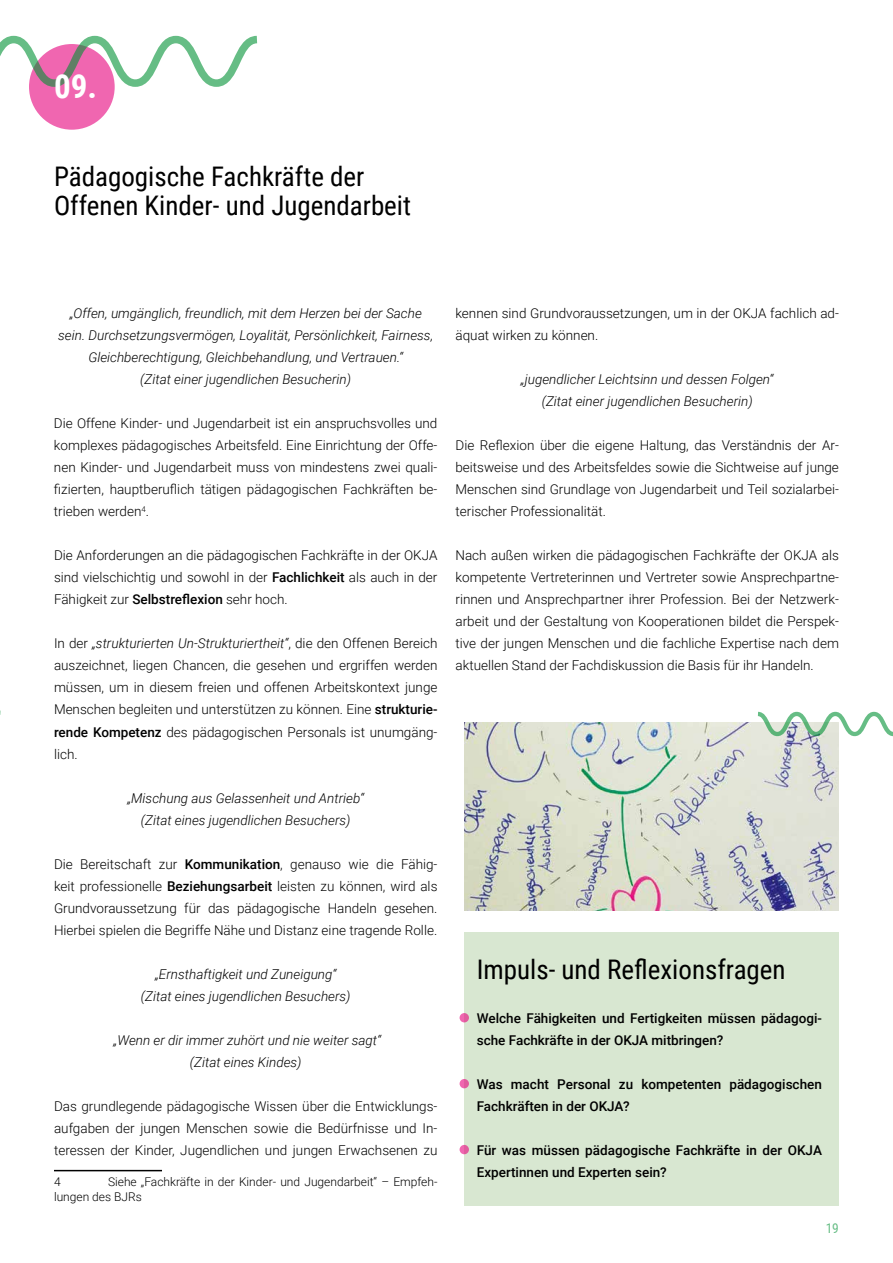
<style>
.page{position:relative;width:893px;height:1263px;background:#fff}
.page>*{position:absolute;margin:0;border:0;box-sizing:border-box;transform-origin:0 0}
.t1{font:700 33px "Roboto Condensed";color:#fff}
.t2{font:27px/29.4px "Roboto Condensed";color:#000}
.t3{font:300 13.5px/22px "Roboto";color:#000;text-align:justify}
.t4{font:italic 300 13.5px/22px "Roboto";color:#000;text-align:center}
.t5{font:500 13.5px/22px "Roboto";color:#000}
.t6{font:13.5px "Roboto Condensed";color:#009134}
.t7{font:300 12px/15px "Roboto";color:#000}
.s1{font-weight:500}
.s2{font-style:italic}
</style>
<div class="page">
<div style="left:29px;top:44px;width:86px;height:86px;background:#f066b0;border-radius:50%"></div>
<svg style="left:0;top:35px;width:258px;height:53px"></svg>
<hr style="left:54px;top:1170px;width:108px;height:1px;background:#000">
<div style="left:464px;top:933px;width:375px;height:78px;background:#d8e7d1"></div>
<div style="left:464px;top:987px;width:375px;height:86px;background:#d8e7d1"></div>
<div style="left:464px;top:1053px;width:375px;height:86px;background:#d8e7d1"></div>
<div style="left:464px;top:1119px;width:375px;height:87px;background:#d8e7d1"></div>
<img style="left:464px;top:723px;width:375px;height:188px">
<svg style="left:756px;top:711px;width:137px;height:27px"></svg>
<svg style="left:460px;top:1013px;width:9px;height:9px"></svg>
<svg style="left:460px;top:1079px;width:9px;height:9px"></svg>
<svg style="left:460px;top:1145px;width:9px;height:9px"></svg>
<h1 class="t1" style="left:54px;top:63px;width:44px">09.</h1>
<h2 class="t2" style="left:54px;top:161px;width:359px">Pädagogische Fachkräfte der<br>Offenen Kinder- und Jugendarbeit</h2>
<p class="t4" style="left:58px;top:302px;width:376px">„Offen, umgänglich, freundlich, mit dem Herzen bei der Sache sein. Durchsetzungsvermögen, Loyalität, Persönlichkeit, Fairness, Gleichberechtigung, Gleichbehandlung, und Vertrauen.“<br>(Zitat einer jugendlichen Besucherin)</p>
<p class="t3" style="left:54px;top:412px;width:385px">Die Offene Kinder- und Jugendarbeit ist ein anspruchsvolles und komplexes pädagogisches Arbeitsfeld. Eine Einrichtung der Offe&shy;nen Kinder- und Jugendarbeit muss von mindestens zwei quali&shy;fizierten, hauptberuflich tätigen pädagogischen Fachkräften be&shy;trieben werden<sup>4</sup>.</p>
<p class="t3" style="left:54px;top:544px;width:385px">Die Anforderungen an die pädagogischen Fachkräfte in der OKJA sind vielschichtig und sowohl in der <span class="s1">Fachlichkeit</span> als auch in der Fähigkeit zur <span class="s1">Selbstreflexion</span> sehr hoch.</p>
<p class="t3" style="left:54px;top:632px;width:385px">In der <span class="s2">„strukturierten Un-Strukturiertheit“</span>, die den Offenen Bereich auszeichnet, liegen Chancen, die gesehen und ergriffen werden müssen, um in diesem freien und offenen Arbeitskontext junge Menschen begleiten und unterstützen zu können. Eine <span class="s1">strukturie&shy;rende Kompetenz</span> des pädagogischen Personals ist unumgäng&shy;lich.</p>
<p class="t4" style="left:127px;top:786px;width:238px">„Mischung aus Gelassenheit und Antrieb“ (Zitat eines jugendlichen Besuchers)</p>
<p class="t3" style="left:54px;top:852px;width:385px">Die Bereitschaft zur <span class="s1">Kommunikation</span>, genauso wie die Fähig&shy;keit professionelle <span class="s1">Beziehungsarbeit</span> leisten zu können, wird als Grundvoraussetzung für das pädagogische Handeln gesehen.<br>Hierbei spielen die Begriffe Nähe und Distanz eine tragende Rolle.</p>
<p class="t4" style="left:141px;top:962px;width:211px">„Ernsthaftigkeit und Zuneigung“ (Zitat eines jugendlichen Besuchers)</p>
<p class="t4" style="left:114px;top:1028px;width:269px">„Wenn er dir immer zuhört und nie weiter sagt“ (Zitat eines Kindes)</p>
<p class="t3" style="left:54px;top:1094px;width:385px">Das grundlegende pädagogische Wissen über die Entwicklungs&shy;aufgaben der jungen Menschen sowie die Bedürfnisse und In&shy;teressen der Kinder, Jugendlichen und jungen Erwachsenen zu</p>
<p class="t7" style="left:54px;top:1173px;width:8px">4</p>
<p class="t7" style="left:54px;top:1173px;width:385px;text-indent:54px">Siehe „Fachkräfte in der Kinder- und Jugendarbeit“ – Empfeh&shy;lungen des BJRs</p>
<p class="t3" style="left:455px;top:302px;width:385px">kennen sind Grundvoraussetzungen, um in der OKJA fachlich ad&shy;äquat wirken zu können.</p>
<p class="t4" style="left:521px;top:368px;width:254px">„jugendlicher Leichtsinn und dessen Folgen“ (Zitat einer jugendlichen Besucherin)</p>
<p class="t3" style="left:455px;top:434px;width:385px">Die Reflexion über die eigene Haltung, das Verständnis der Ar&shy;beitsweise und des Arbeitsfeldes sowie die Sichtweise auf junge Menschen sind Grundlage von Jugendarbeit und Teil sozialarbei&shy;terischer Professionalität.</p>
<p class="t3" style="left:455px;top:544px;width:385px">Nach außen wirken die pädagogischen Fachkräfte der OKJA als kompetente Vertreterinnen und Vertreter sowie Ansprechpartne&shy;rinnen und Ansprechpartner ihrer Profession. Bei der Netzwerk&shy;arbeit und der Gestaltung von Kooperationen bildet die Perspek&shy;tive der jungen Menschen und die fachliche Expertise nach dem aktuellen Stand der Fachdiskussion die Basis für ihr Handeln.</p>
<h2 class="t2" style="left:477px;top:953px;width:310px">Impuls- und Reflexionsfragen</h2>
<p class="t5" style="left:477px;top:1006px;width:347px">Welche Fähigkeiten und Fertigkeiten müssen pädagogi&shy;sche Fachkräfte in der OKJA mitbringen?</p>
<p class="t5" style="left:477px;top:1072px;width:347px">Was macht Personal zu kompetenten pädagogischen<br>Fachkräften in der OKJA?</p>
<p class="t5" style="left:477px;top:1138px;width:347px">Für was müssen pädagogische Fachkräfte in der OKJA<br>Expertinnen und Experten sein?</p>
<p class="t6" style="left:825px;top:1219px;width:15px">19</p>
</div>
